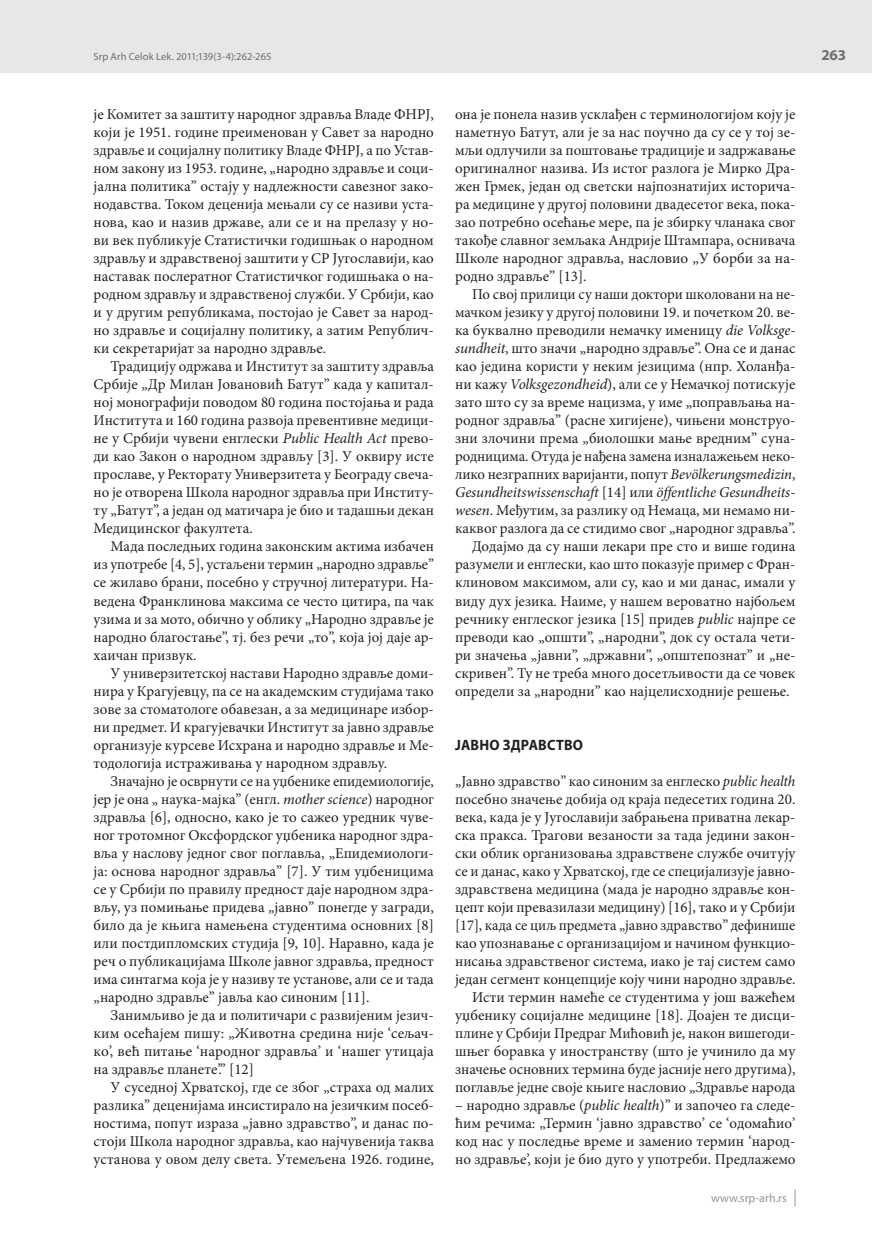
<style>
.page{position:relative;width:872px;height:1234px;background:#fff}
.page>*{position:absolute;margin:0;border:0;box-sizing:border-box;transform-origin:0 0}
.t1{font:15px/18px "Minion Pro";color:#231f20;text-align:justify}
.t2{font:italic 15px "Minion Pro";letter-spacing:-.01em;color:#231f20}
.t3{font:700 15px "Myriad Pro";letter-spacing:.015em;color:#231f20;scale:.95 1}
.t4{font:700 15px "Myriad Pro";color:#6d6e70}
.t5{font:12px "Myriad Pro";color:#939598}
.t6{font:10.5px "Myriad Pro";color:#6d6e70}
.s1{font-style:italic}
.s2{font-style:normal}
</style>
<div class="page">
<div style="left:0;top:0;width:872px;height:72px;background:#e6e7e8"></div>
<svg style="left:794px;top:1189px;width:1px;height:16px"></svg>
<p class="t6" style="left:94px;top:52px;width:179px">Srp Arh Celok Lek. 2011;139(3-4):262-265</p>
<p class="t1" style="left:94px;top:107px;width:342px">је Ко ми тет за за шти ту на род ног здра вља Вла де ФНРЈ, ко ји је 1951. го ди не пре и ме но ван у Са вет за на род но здра вље и со ци јал ну по ли ти ку Вла де ФНРЈ, а по Устав&shy;ном за ко ну из 1953. го ди не, „на род но здра вље и со ци&shy;јал на по ли ти ка” оста ју у над ле жно сти са ве зног за ко&shy;но дав ства. То ком де це ни ја ме ња ли су се на зи ви уста&shy;но ва, као и на зив др жа ве, али се и на пре ла зу у но&shy;ви век пу бли ку је Ста ти стич ки го ди шњак о на род ном здра вљу и здрав стве ној за шти ти у СР Ју го сла ви ји, као на ста вак по сле рат ног Ста ти стич ког го ди шња ка о на&shy;род ном здра вљу и здрав стве ној слу жби. У Ср би ји, као и у дру гим ре пу бли ка ма, по сто јао је Са вет за на род&shy;но здра вље и со ци јал ну по ли ти ку, а за тим Ре пу блич&shy;ки се кре та ри јат за на род но здра вље.</p>
<p class="t1" style="left:94px;top:359px;width:342px;text-indent:17px">Тра ди ци ју одр жа ва и Ин сти тут за за шти ту здра вља Ср би је „Др Ми лан Јо ва но вић Ба тут” ка да у ка пи тал&shy;ној мо но гра фи ји по во дом 80 го ди на по сто ја ња и ра да Ин сти ту та и 160 го ди на раз во ја пре вен тив не ме ди ци&shy;не у Ср би ји чу ве ни ен гле ски <span class="s1">Pu blic He alth Act</span> пре во&shy;ди као За кон о на род ном здра вљу [3]. У окви ру исте про сла ве, у Рек то ра ту Уни вер зи те та у Бе о гра ду све ча&shy;но је отво ре на Шко ла на род ног здра вља при Ин сти ту&shy;ту „Ба тут”, а је дан од ма ти ча ра је био и та да шњи де кан Ме ди цин ског фа кул те та.</p>
<p class="t1" style="left:94px;top:539px;width:342px;text-indent:17px">Ма да по след њих го ди на за кон ским ак ти ма избачен из упо тре бе [4, 5], уста ље ни тер мин „на род но здра вље” се жи ла во бра ни, по себ но у струч ној ли те ра ту ри. На&shy;ве де на Фран кли но ва мак си ма се че сто ци ти ра, па чак узи ма и за мо то, обич но у об ли ку „На род но здра вље је на род но бла го ста ње”, тј. без речи „то”, ко ја јој да је ар&shy;ха и чан при звук.</p>
<p class="t1" style="left:94px;top:665px;width:342px;text-indent:17px">У уни вер зи тет ској на ста ви На род но здра вље до ми&shy;ни ра у Кра гу јев цу, па се на ака дем ским сту ди ја ма та ко зо ве за сто ма то ло ге оба ве зан, а за ме ди ци на ре из бор&shy;ни пред мет. И кра гу је вач ки Ин сти тут за јав но здра вље ор га ни зу је кур се ве Ис хра на и на род но здра вље и Ме&shy;то до ло ги ја ис тра жи ва ња у на род ном здра вљу.</p>
<p class="t1" style="left:94px;top:773px;width:342px;text-indent:17px">Зна чај но је освр ну ти се на уџ бе ни ке епи де ми о ло ги је, јер је она „ на у ка-мај ка” (енгл. <span class="s1">mot her sci en ce</span>) на род ног здра вља [6], од но сно, ка ко је то са жео уред ник чу ве&shy;ног тро том ног Окс форд ског уџ бе ни ка на род ног здра&shy;вља у на сло ву јед ног свог по гла вља, „Епи де ми о ло ги&shy;ја: осно ва на род ног здра вља” [7]. У тим уџ бе ни ци ма се у Ср би ји по пра ви лу пред ност да је на род ном здра&shy;вљу, уз по ми ња ње при де ва „јав но” по не где у за гра ди, би ло да је књи га на ме ње на сту ден ти ма основ них [8] или пост ди плом ских сту ди ја [9, 10]. На рав но, ка да је реч о пу бли ка ци ја ма Шко ле јав ног здра вља, пред ност има син таг ма ко ја је у на зи ву те уста но ве, али се и та да „на род но здра вље” ја вља као си но ним [11].</p>
<p class="t1" style="left:94px;top:1007px;width:342px;text-indent:17px">За ни мљи во је да и по ли ти ча ри с раз ви је ним је зич&shy;ким осе ћа јем пи шу: „Жи вот на сре ди на ни је ‘се љач&shy;ко’, већ пи та ње ‘на род ног здра вља’ и ‘на шег ути ца ја на здра вље пла не те’.” [12]</p>
<p class="t1" style="left:94px;top:1079px;width:342px;text-indent:17px">У су сед ној Хр ват ској, где се због „стра ха од ма лих раз ли ка” де це ни ја ма ин си сти ра ло на је зич ким по себ&shy;но сти ма, по пут из ра за „јав но здрав ство”, и да нас по&shy;сто ји Шко ла на род ног здра вља, као нај чу ве ни ја та ква уста но ва у овом де лу све та. Уте ме ље на 1926. го ди не,</p>
<p class="t1" style="left:455px;top:107px;width:342px">она је по не ла на зив ускла ђен с тер ми но ло ги јом ко ју је на мет нуо Ба тут, али је за нас по уч но да су се у тој зе&shy;мљи од лу чи ли за по што ва ње тра ди ци је и за др жа ва ње ори ги нал ног на зи ва. Из истог раз ло га је Мир ко Дра&shy;жен Гр мек, је дан од свет ски нај по зна ти јих исто ри ча&shy;ра ме ди ци не у дру гој по ло ви ни два де се тог ве ка, по ка&shy;зао по треб но осе ћа ње ме ре, па је збир ку чла на ка свог та ко ђе слав ног зе мља ка Ан дри је Штам па ра, осни ва ча Шко ле на род ног здра вља, на сло вио „У бор би за на&shy;род но здра вље” [13].</p>
<p class="t1" style="left:472px;top:287px;width:325px">По свој при ли ци су на ши док то ри шко ло ва ни на не-</p>
<p class="t1" style="left:455px;top:305px;width:342px">мач ком је зи ку у дру гој по ло ви ни 19. и по чет ком 20. ве-</p>
<p class="t1" style="left:455px;top:323px;width:342px">ка бу квал но пре во ди ли не мач ку име ни цу <span class="s1">die Volk sge-</span></p>
<p class="t1" style="left:455px;top:341px;width:342px"><span class="s1">sun dhe it</span>, што зна чи „на род но здра вље”. Она се и да нас</p>
<p class="t1" style="left:455px;top:359px;width:342px">као је ди на ко ри сти у не ким је зи ци ма (нпр. Хо лан ђа-</p>
<p class="t1" style="left:455px;top:377px;width:342px">ни ка жу <span class="s1">Volk sge zond heid</span>), али се у Не мач кој по ти ску је</p>
<p class="t1" style="left:455px;top:395px;width:342px">за то што су за вре ме на ци зма, у име „по пра вља ња на-</p>
<p class="t1" style="left:455px;top:413px;width:342px">род ног здра вља” (ра сне хи ги је не), чи ње ни мон стру о-</p>
<p class="t1" style="left:455px;top:431px;width:342px">зни зло чи ни пре ма „би о ло шки ма ње вред ним” су на-</p>
<p class="t1" style="left:455px;top:449px;width:342px">род ни ци ма. Оту да је на ђе на за ме на из на ла же њем не ко-</p>
<p class="t1" style="left:455px;top:467px;width:342px">ли ко не зграп них ва ри јан ти, по пут <span class="s1">Bevölkerungsmedizin</span>,</p>
<p class="t2" style="left:455px;top:486px;width:342px">Ge sund he it swis sen schaft <span class="s2">[14] или</span> öffentliche Ge sund he it s-</p>
<p class="t1" style="left:455px;top:503px;width:342px"><span class="s1">we sen</span>. Ме ђу тим, за раз ли ку од Не ма ца, ми не ма мо ни-</p>
<p class="t1" style="left:455px;top:521px;width:342px">ка квог раз ло га да се сти ди мо свог „на род ног здра вља”.</p>
<p class="t1" style="left:472px;top:539px;width:325px">До дај мо да су на ши ле ка ри пре сто и ви ше го ди на</p>
<p class="t1" style="left:455px;top:557px;width:342px">раз у ме ли и ен гле ски, као што по ка зу је при мер с Фран-</p>
<p class="t1" style="left:455px;top:575px;width:342px">кли но вом мак си мом, али су, као и ми да нас, има ли у</p>
<p class="t1" style="left:455px;top:593px;width:342px">ви ду дух је зи ка. На и ме, у на шем ве ро ват но нај бо љем</p>
<p class="t1" style="left:455px;top:611px;width:342px">реч ни ку ен гле ског је зи ка [15] при дев <span class="s1">pu blic</span> нај пре се</p>
<p class="t1" style="left:455px;top:629px;width:342px">пре во ди као „оп шти”, „на род ни”, док су оста ла че ти-</p>
<p class="t1" style="left:455px;top:647px;width:342px">ри зна че ња „јав ни”, „др жав ни”, „оп ште по знат” и „не-</p>
<p class="t1" style="left:455px;top:665px;width:342px">скри вен”. Ту не тре ба мно го до се тљи во сти да се чо век</p>
<p class="t1" style="left:455px;top:683px;width:336px">опре де ли за „на род ни” као нај це лис ход ни је ре ше ње.</p>
<p class="t3" style="left:455px;top:738px;width:136px">ЈАВНО ЗДРАВСТВО</p>
<p class="t1" style="left:455px;top:773px;width:342px;text-align:right">„Јав но здрав ство” као си но ним за ен гле ско <span class="s1">pu blic he alth </span>по себ но зна че ње до би ја од кра ја пе де се тих го ди на 20. ве ка, ка да је у Ју го сла ви ји за бра ње на при ват на ле кар&shy;ска прак са. Тра го ви ве за но сти за та да је ди ни за кон&shy;ски об лик ор га ни зо ва ња здрав стве не слу жбе очи ту ју се и да нас, ка ко у Хр ват ској, где се спе ци ја ли зу је јав но&shy;здрав стве на ме ди ци на (ма да је на род но здра вље кон&shy;цепт ко ји пре ва зи ла зи ме ди ци ну) [16], та ко и у Ср би ји [17], ка да се циљ пред ме та „јав но здрав ство” де фи ни ше као упо зна ва ње с ор га ни за ци јом и на чи ном функ ци о&shy;ни са ња здрав стве ног си сте ма, иако је тај си стем са мо је дан сег мент кон цеп ци је ко ју чи ни на род но здра вље.<br>Исти тер мин на ме ће се сту ден ти ма у још ва же ћем уџ бе ни ку со ци јал не ме ди ци не [18]. До а јен те ди сци&shy;пли не у Ср би ји Пре драг Ми ћо вић је, на кон ви ше го ди&shy;шњег бо рав ка у ино стран ству (што је учи ни ло да му зна че ње основ них тер ми на бу де ја сни је не го дру ги ма), по гла вље јед не сво је књи ге на сло вио „Здра вље на ро да</p>
<p class="t1" style="left:455px;top:1097px;width:342px">– на род но здра вље (<span class="s1">pu blic he alth</span>)” и за по чео га сле де&shy;ћим ре чи ма: „Тер мин ‘јав но здрав ство’ се ‘одо ма ћио’ код нас у по след ње вре ме и за ме нио тер мин ‘на род&shy;но здра вље’, ко ји је био ду го у упо тре би. Пред ла же мо</p>
<p class="t5" style="left:711px;top:1192px;width:77px">www.srp-arh.rs</p>
<p class="t4" style="left:821px;top:49px;width:26px">263</p>
</div>
